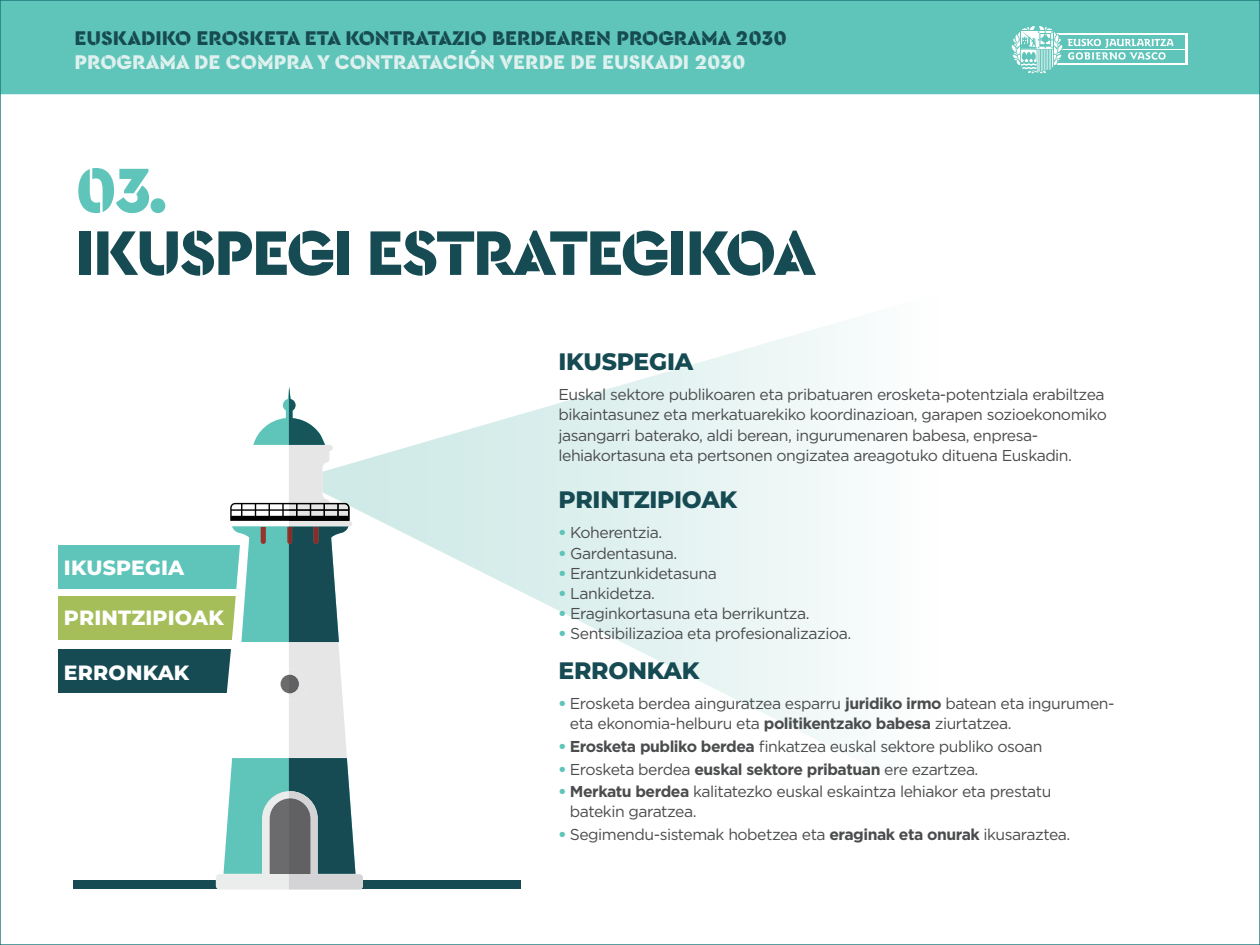
<style>
.page{position:relative;width:1260px;height:945px;background:#fff}
.page>*{position:absolute;margin:0;border:0;box-sizing:border-box;transform-origin:0 0}
.t1{font:900 65.98px "Cera Stencil PRO";letter-spacing:-.03em;color:#164b53}
.t2{font:900 65.98px "Cera Stencil PRO";color:#5fc4b9}
.t3{font:800 23.8px "Montserrat";letter-spacing:-.01em;color:#164b53}
.t4{font:900 20.82px "Cera Stencil PRO";color:#164b53}
.t5{font:900 20.82px "Cera Stencil PRO";color:#def1ee}
.t6{font:800 20.65px "Montserrat";letter-spacing:.01em;color:#fff}
.t7{font:15.75px/20.1px "Gotham";letter-spacing:-.03em;color:#4b4c4d}
.s1{font-weight:900;color:#5fc4b9}
.s2{font-weight:700}
</style>
<div class="page">
<div style="left:2px;top:2px;width:1256px;height:92px;background:#5fc4b9"></div>
<div style="left:1047px;top:33px;width:140px;height:32px;background:#fff"></div>
<div style="left:1049px;top:35px;width:136px;height:28px;background:#5fc4b9"></div>
<hr style="left:1049px;top:49px;width:136px;height:1px;background:#fff">
<svg style="left:1010px;top:25px;width:163px;height:50px"></svg>
<svg style="left:363px;top:320px;width:485px;height:435px"></svg>
<div style="left:58px;top:546px;width:191px;height:43px;background:#5fc4b9"></div>
<div style="left:58px;top:596px;width:191px;height:44px;background:#a5be5a"></div>
<div style="left:58px;top:649px;width:191px;height:44px;background:#164b53"></div>
<div style="left:73px;top:880px;width:448px;height:9px;background:#164b53"></div>
<div style="left:216px;top:874px;width:147px;height:16px;background:#ebeded;border-radius:4px"></div>
<svg style="left:221px;top:387px;width:142px;height:502px"></svg>
<h3 class="t4" style="left:75px;top:24px;width:714px">EUSKADIKO EROSKETA ETA KONTRATAZIO BERDEAREN PROGRAMA 2030</h3>
<h3 class="t5" style="left:75px;top:48px;width:673px">PROGRAMA DE COMPRA Y CONTRATACIÓN VERDE DE EUSKADI 2030</h3>
<h1 class="t2" style="left:75px;top:146px;width:93px">03.</h1>
<h1 class="t1" style="left:75px;top:209px;width:743px">IKUSPEGI ESTRATEGIKOA</h1>
<h3 class="t6" style="left:64px;top:552px;width:122px">IKUSPEGIA</h3>
<h3 class="t6" style="left:64px;top:603px;width:161px">PRINTZIPIOAK</h3>
<h3 class="t6" style="left:64px;top:657px;width:127px">ERRONKAK</h3>
<h2 class="t3" style="left:559px;top:344px;width:136px">IKUSPEGIA</h2>
<p class="t7" style="left:559px;top:384px;width:550px">Euskal sektore publikoaren eta pribatuaren erosketa-potentziala erabiltzea bikaintasunez eta merkatuarekiko koordinazioan, garapen sozioekonomiko jasangarri baterako, aldi berean, ingurumenaren babesa, enpresa&shy;lehiakortasuna eta pertsonen ongizatea areagotuko dituena Euskadin.</p>
<h2 class="t3" style="left:559px;top:482px;width:180px">PRINTZIPIOAK</h2>
<p class="t7" style="left:559px;top:522px;width:105px"><span class="s1">•</span> Koherentzia.</p>
<p class="t7" style="left:559px;top:543px;width:120px"><span class="s1">•</span> Gardentasuna.</p>
<p class="t7" style="left:559px;top:563px;width:160px"><span class="s1">•</span> Erantzunkidetasuna</p>
<p class="t7" style="left:559px;top:583px;width:98px"><span class="s1">•</span> Lankidetza.</p>
<p class="t7" style="left:559px;top:603px;width:253px"><span class="s1">•</span> Eraginkortasuna eta berrikuntza.</p>
<p class="t7" style="left:559px;top:623px;width:294px"><span class="s1">•</span> Sentsibilizazioa eta profesionalizazioa.</p>
<h2 class="t3" style="left:559px;top:653px;width:142px">ERRONKAK</h2>
<p class="t7" style="left:570px;top:693px;width:546px;text-indent:-11px"><span class="s1">•</span> Erosketa berdea ainguratzea esparru <span class="s2">juridiko irmo</span> batean eta ingurumen&shy;eta ekonomia-helburu eta <span class="s2">politikentzako babesa</span> ziurtatzea.</p>
<p class="t7" style="left:559px;top:736px;width:486px"><span class="s1">•</span> <span class="s2">Erosketa publiko berdea</span> finkatzea euskal sektore publiko osoan</p>
<p class="t7" style="left:559px;top:759px;width:421px"><span class="s1">•</span> Erosketa berdea <span class="s2">euskal sektore pribatuan</span> ere ezartzea.</p>
<p class="t7" style="left:570px;top:781px;width:483px;text-indent:-11px"><span class="s1">•</span> <span class="s2">Merkatu berdea</span> kalitatezko euskal eskaintza lehiakor eta prestatu batekin garatzea.</p>
<p class="t7" style="left:559px;top:824px;width:513px"><span class="s1">•</span> Segimendu-sistemak hobetzea eta <span class="s2">eraginak eta onurak</span> ikusaraztea.</p>
</div>
